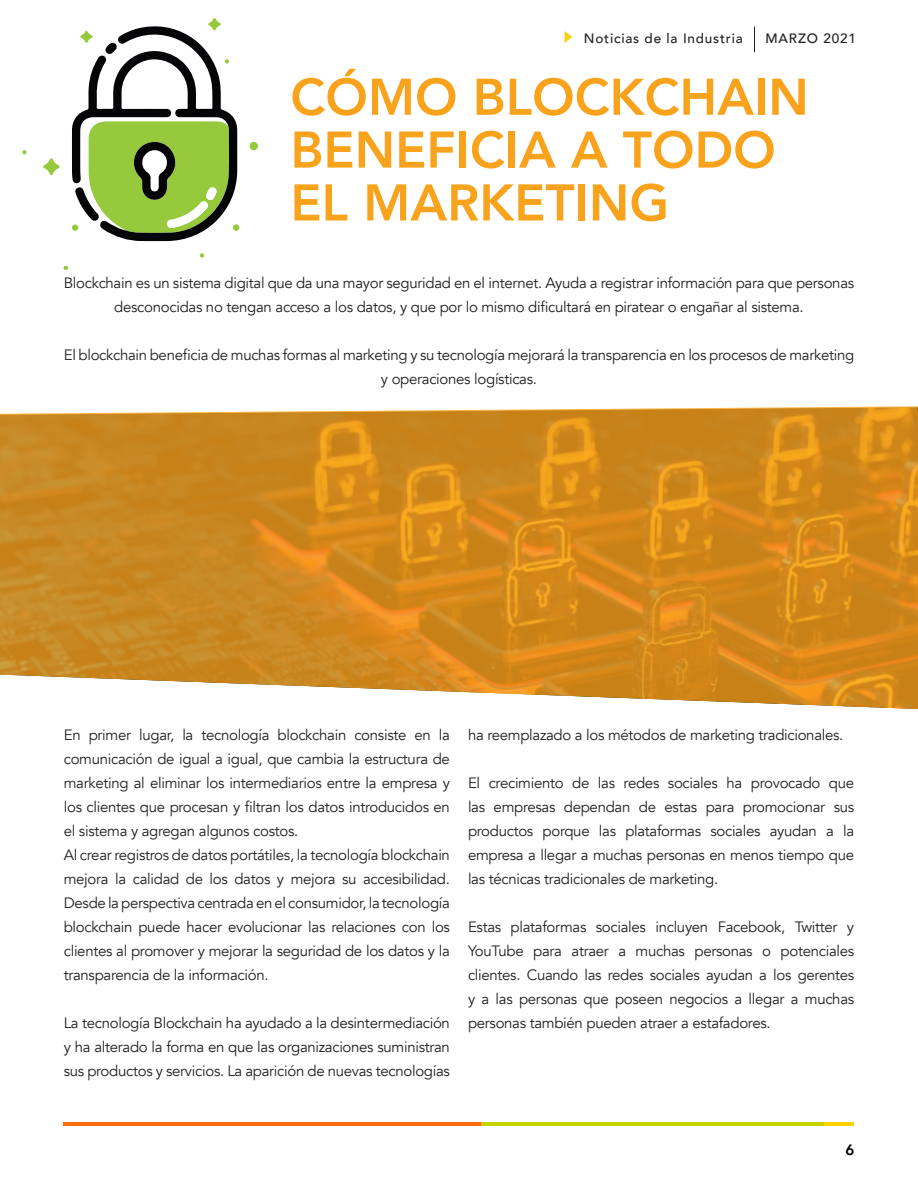
<style>
.page{position:relative;width:918px;height:1188px;background:#fff}
.page>*{position:absolute;margin:0;border:0;box-sizing:border-box;transform-origin:0 0}
.t1{font:800 51px/52.8px "Avenir";color:#f9a21c}
.t2{font:15px/24px "Avenir";letter-spacing:-.02em;color:#231f20;text-align:justify}
.t3{font:800 15px "Avenir";color:#000}
.t4{font:500 13.5px "Avenir";letter-spacing:.06em;color:#231f20}
</style>
<div class="page">
<svg style="left:565px;top:31px;width:7px;height:12px"></svg>
<svg style="left:754px;top:27px;width:1px;height:25px"></svg>
<img style="left:64px;top:1123px;width:790px;height:3px">
<svg style="left:0;top:406px;width:918px;height:304px;background:#d3912e"></svg>
<svg style="left:43px;top:158px;width:17px;height:17px"></svg>
<div style="left:250px;top:142px;width:8px;height:8px;background:#97c93c;border-radius:50%"></div>
<div style="left:233px;top:224px;width:6px;height:7px;background:#97c93c;border-radius:50%"></div>
<svg style="left:64px;top:266px;width:4px;height:4px"></svg>
<svg style="left:200px;top:253px;width:4px;height:5px"></svg>
<svg style="left:22px;top:150px;width:5px;height:4px"></svg>
<svg style="left:72px;top:18px;width:165px;height:223px"></svg>
<p class="t4" style="left:584px;top:27px;width:160px">Noticias de la Industria</p>
<p class="t4" style="left:766px;top:27px;width:92px">MARZO 2021</p>
<p class="t1" style="left:290px;top:71px;width:520px">CÓMO BLOCKCHAIN<br>BENEFICIA A TODO</p>
<p class="t1" style="left:290px;top:176px;width:380px">EL MARKETING</p>
<p class="t2" style="left:64px;top:271px;width:792px;text-align:center">Blockchain es un sistema digital que da una mayor seguridad en el internet. Ayuda a registrar información para que personas desconocidas no tengan acceso a los datos, y que por lo mismo dificultará en piratear o engañar al sistema.</p>
<p class="t2" style="left:64px;top:343px;width:792px;text-align:center">El blockchain beneficia de muchas formas al marketing y su tecnología mejorará la transparencia en los procesos de marketing y operaciones logísticas.</p>
<p class="t2" style="left:64px;top:723px;width:388px">En primer lugar, la tecnología blockchain consiste en la comunicación de igual a igual, que cambia la estructura de marketing al eliminar los intermediarios entre la empresa y los clientes que procesan y filtran los datos introducidos en el sistema y agregan algunos costos.</p>
<p class="t2" style="left:64px;top:843px;width:388px">Al crear registros de datos portátiles, la tecnología blockchain mejora la calidad de los datos y mejora su accesibilidad.<br>Desde la perspectiva centrada en el consumidor, la tecnología blockchain puede hacer evolucionar las relaciones con los clientes al promover y mejorar la seguridad de los datos y la transparencia de la información.</p>
<p class="t2" style="left:64px;top:1011px;width:388px">La tecnología Blockchain ha ayudado a la desintermediación y ha alterado la forma en que las organizaciones suministran sus productos y servicios. La aparición de nuevas tecnologías</p>
<p class="t2" style="left:468px;top:723px;width:377px">ha reemplazado a los métodos de marketing tradicionales.</p>
<p class="t2" style="left:468px;top:771px;width:388px">El crecimiento de las redes sociales ha provocado que las empresas dependan de estas para promocionar sus productos porque las plataformas sociales ayudan a la empresa a llegar a muchas personas en menos tiempo que las técnicas tradicionales de marketing.</p>
<p class="t2" style="left:468px;top:915px;width:388px">Estas plataformas sociales incluyen Facebook, Twitter y YouTube para atraer a muchas personas o potenciales clientes. Cuando las redes sociales ayudan a los gerentes y a las personas que poseen negocios a llegar a muchas personas también pueden atraer a estafadores.</p>
<p class="t3" style="left:845px;top:1138px;width:10px">6</p>
</div>
